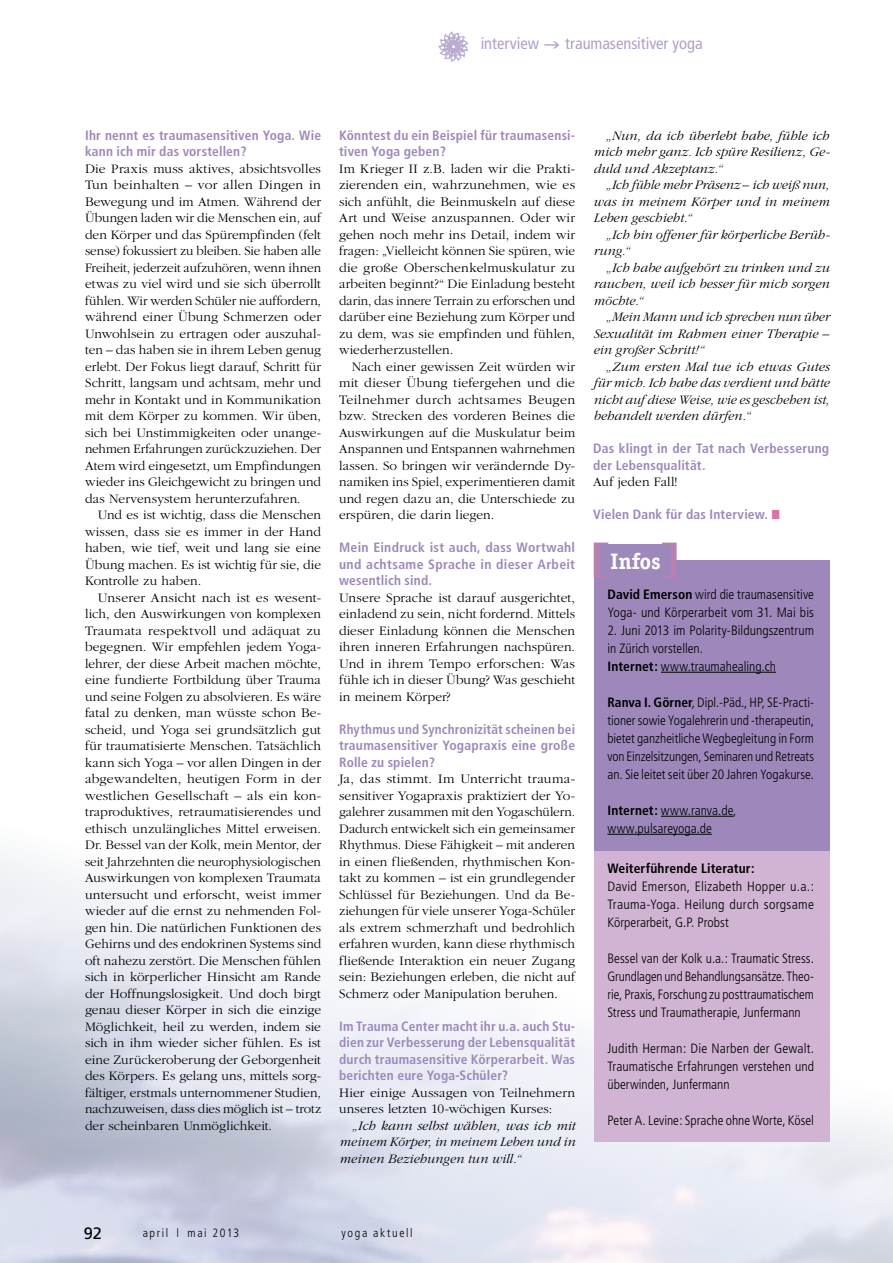
<style>
.page{position:relative;width:893px;height:1263px;background:#fff}
.page>*{position:absolute;margin:0;border:0;box-sizing:border-box;transform-origin:0 0}
.t1{font:700 22.5px "Officina Ser Itc T";letter-spacing:-.005em;color:#fff}
.t2{font:condensed 16.5px "Frutiger";color:#b1a0c9}
.t3{font:16.5px "Frutiger";color:#000}
.t4{font:300 13.5px/16.5px "Garamond";letter-spacing:.005em;color:#000;text-align:justify}
.t5{font:300 condensed 13.5px/18px "Frutiger";color:#000;text-align:justify}
.t6{font:italic 300 13.5px/16.5px "Garamond";letter-spacing:.005em;color:#000;text-align:justify}
.t7{font:700 condensed 13.5px/16.5px "Frutiger";letter-spacing:.015em;color:#9e88bb}
.t8{font:700 condensed 13.5px "Frutiger";letter-spacing:.01em;color:#000}
.t9{font:300 condensed 12px "Frutiger";letter-spacing:.135em;color:#000}
.s1{color:#d874a8}
.s2{font-weight:700}
.s3{font-family:"Palatino";font-weight:400;font-stretch:normal}
</style>
<div class="page">
<img style="left:438px;top:31px;width:31px;height:31px">
<div style="left:594px;top:561px;width:235px;height:581px;background:#9e88bb"></div>
<div style="left:594px;top:851px;width:235px;height:291px;background:#d1b3d3"></div>
<div style="left:596px;top:545px;width:78px;height:31px;background:#9e88bb"></div>
<svg style="left:594px;top:542px;width:14px;height:35px"></svg>
<svg style="left:662px;top:543px;width:15px;height:34px"></svg>
<hr style="left:661px;top:672px;width:115px;height:1px;background:#000">
<hr style="left:661px;top:816px;width:72px;height:1px;background:#000">
<hr style="left:607px;top:834px;width:105px;height:1px;background:#000">
<p class="t2" style="left:481px;top:34px;width:60px">interview</p>
<p class="t2" style="left:565px;top:34px;width:139px">traumasensitiver yoga</p>
<p class="t7" style="left:85px;top:127px;width:238px">Ihr nennt es traumasensitiven Yoga. Wie kann ich mir das vorstellen?</p>
<p class="t4" style="left:85px;top:160px;width:238px">Die Praxis muss aktives, absichtsvolles Tun beinhalten – vor allen Dingen in Bewegung und im Atmen. Während der Übungen laden wir die Menschen ein, auf den Körper und das Spürempfinden (felt sense) fokussiert zu bleiben. Sie haben alle Freiheit, jederzeit aufzuhören, wenn ihnen etwas zu viel wird und sie sich überrollt fühlen. Wir werden Schüler nie auffordern, während einer Übung Schmerzen oder Unwohlsein zu ertragen oder auszuhal&shy;ten – das haben sie in ihrem Leben genug erlebt. Der Fokus liegt darauf, Schritt für Schritt, langsam und achtsam, mehr und mehr in Kontakt und in Kommunikation mit dem Körper zu kommen. Wir üben, sich bei Unstimmigkeiten oder unange&shy;nehmen Erfahrungen zurückzuziehen. Der Atem wird eingesetzt, um Empfindungen wieder ins Gleichgewicht zu bringen und das Nervensystem herunterzufahren.</p>
<p class="t4" style="left:85px;top:507px;width:238px;text-indent:13px">Und es ist wichtig, dass die Menschen wissen, dass sie es immer in der Hand haben, wie tief, weit und lang sie eine Übung machen. Es ist wichtig für sie, die Kontrolle zu haben.</p>
<p class="t4" style="left:85px;top:589px;width:238px;text-indent:13px">Unserer Ansicht nach ist es wesent&shy;lich, den Auswirkungen von komplexen Traumata respektvoll und adäquat zu begegnen. Wir empfehlen jedem Yoga&shy;lehrer, der diese Arbeit machen möchte, eine fundierte Fortbildung über Trauma und seine Folgen zu absolvieren. Es wäre fatal zu denken, man wüsste schon Be&shy;scheid, und Yoga sei grundsätzlich gut für traumatisierte Menschen. Tatsächlich kann sich Yoga – vor allen Dingen in der abgewandelten, heutigen Form in der westlichen Gesellschaft – als ein kon&shy;traproduktives, retraumatisierendes und ethisch unzulängliches Mittel erweisen.<br>Dr. Bessel van der Kolk, mein Mentor, der seit Jahrzehnten die neurophysiologischen Auswirkungen von komplexen Traumata untersucht und erforscht, weist immer wieder auf die ernst zu nehmenden Fol&shy;gen hin. Die natürlichen Funktionen des Gehirns und des endokrinen Systems sind oft nahezu zerstört. Die Menschen fühlen sich in körperlicher Hinsicht am Rande der Hoffnungslosigkeit. Und doch birgt genau dieser Körper in sich die einzige Möglichkeit, heil zu werden, indem sie sich in ihm wieder sicher fühlen. Es ist eine Zurückeroberung der Geborgenheit des Körpers. Es gelang uns, mittels sorg&shy;fältiger, erstmals unternommener Studien, nachzuweisen, dass dies möglich ist – trotz der scheinbaren Unmöglichkeit.</p>
<p class="t7" style="left:339px;top:127px;width:238px">Könntest du ein Beispiel für traumasensi&shy;tiven Yoga geben?</p>
<p class="t4" style="left:339px;top:160px;width:238px">Im Krieger II z.B. laden wir die Prakti&shy;zierenden ein, wahrzunehmen, wie es sich anfühlt, die Beinmuskeln auf diese Art und Weise anzuspannen. Oder wir gehen noch mehr ins Detail, indem wir fragen: „Vielleicht können Sie spüren, wie die große Oberschenkelmuskulatur zu arbeiten beginnt?“ Die Einladung besteht darin, das innere Terrain zu erforschen und darüber eine Beziehung zum Körper und zu dem, was sie empfinden und fühlen, wiederherzustellen.</p>
<p class="t4" style="left:339px;top:358px;width:238px;text-indent:13px">Nach einer gewissen Zeit würden wir mit dieser Übung tiefergehen und die Teilnehmer durch achtsames Beugen bzw. Strecken des vorderen Beines die Auswirkungen auf die Muskulatur beim Anspannen und Entspannen wahrnehmen lassen. So bringen wir verändernde Dy&shy;namiken ins Spiel, experimentieren damit und regen dazu an, die Unterschiede zu erspüren, die darin liegen.</p>
<p class="t7" style="left:339px;top:539px;width:238px;text-align:justify">Mein Eindruck ist auch, dass Wortwahl und achtsame Sprache in dieser Arbeit wesentlich sind.</p>
<p class="t4" style="left:339px;top:589px;width:238px">Unsere Sprache ist darauf ausgerichtet, einladend zu sein, nicht fordernd. Mittels dieser Einladung können die Menschen ihren inneren Erfahrungen nachspüren.<br>Und in ihrem Tempo erforschen: Was fühle ich in dieser Übung? Was geschieht in meinem Körper?</p>
<p class="t7" style="left:339px;top:721px;width:238px;text-align:justify">Rhythmus und Synchronizität scheinen bei traumasensitiver Yogapraxis eine große Rolle zu spielen?</p>
<p class="t4" style="left:339px;top:771px;width:238px">Ja, das stimmt. Im Unterricht trauma&shy;sensitiver Yogapraxis praktiziert der Yo&shy;galehrer zusammen mit den Yogaschülern.<br>Dadurch entwickelt sich ein gemeinsamer Rhythmus. Diese Fähigkeit – mit anderen in einen fließenden, rhythmischen Kon&shy;takt zu kommen – ist ein grundlegender Schlüssel für Beziehungen. Und da Be&shy;ziehungen für viele unserer Yoga-Schüler als extrem schmerzhaft und bedrohlich erfahren wurden, kann diese rhythmisch fließende Interaktion ein neuer Zugang sein: Beziehungen erleben, die nicht auf Schmerz oder Manipulation beruhen.</p>
<p class="t7" style="left:339px;top:1018px;width:238px;text-align:justify">Im Trauma Center macht ihr u.a. auch Stu&shy;dien zur Verbesserung der Lebensqualität durch traumasensitive Körperarbeit. Was berichten eure Yoga-Schüler?</p>
<p class="t4" style="left:339px;top:1084px;width:237px">Hier einige Aussagen von Teilnehmern unseres letzten 10-wöchigen Kurses:</p>
<p class="t6" style="left:339px;top:1117px;width:238px;text-indent:13px">„Ich kann selbst wählen, was ich mit meinem Körper, in meinem Leben und in meinen Beziehungen tun will.“</p>
<p class="t6" style="left:593px;top:127px;width:238px;text-indent:13px">„Nun, da ich überlebt habe, fühle ich mich mehr ganz. Ich spüre Resilienz, Ge&shy;duld und Akzeptanz.“</p>
<p class="t6" style="left:593px;top:177px;width:238px;text-indent:13px">„Ich fühle mehr Präsenz – ich weiß nun, was in meinem Körper und in meinem Leben geschieht.“</p>
<p class="t6" style="left:593px;top:226px;width:238px;text-indent:13px">„Ich bin offener für körperliche Berüh&shy;rung.“</p>
<p class="t6" style="left:593px;top:259px;width:238px;text-indent:13px">„Ich habe aufgehört zu trinken und zu rauchen, weil ich besser für mich sorgen möchte.“</p>
<p class="t6" style="left:593px;top:309px;width:238px;text-indent:13px">„Mein Mann und ich sprechen nun über Sexualität im Rahmen einer Therapie – ein großer Schritt!“</p>
<p class="t6" style="left:593px;top:358px;width:238px;text-indent:13px">„Zum ersten Mal tue ich etwas Gutes für mich. Ich habe das verdient und hätte nicht auf diese Weise, wie es geschehen ist, behandelt werden dürfen.“</p>
<p class="t7" style="left:593px;top:440px;width:238px">Das klingt in der Tat nach Verbesserung der Lebensqualität.</p>
<p class="t4" style="left:593px;top:474px;width:86px">Auf jeden Fall!</p>
<p class="t7" style="left:593px;top:506px;width:188px">Vielen Dank für das Interview. <span class="s1">■</span></p>
<h1 class="t1" style="left:610px;top:547px;width:52px">Infos</h1>
<p class="t5" style="left:607px;top:585px;width:208px"><span class="s2">David Emerson</span> wird die traumasensitive<br>Yoga- und Körperarbeit vom 31. Mai bis</p>
<p class="t5" style="left:607px;top:621px;width:208px;text-align:left">2. Juni 2013 im Polarity-Bildungszentrum in Zürich vorstellen.<br><span class="s2">Internet:</span> www.traumahealing.ch</p>
<p class="t5" style="left:607px;top:693px;width:208px"><span class="s2">Ranva I. Görner</span>, Dipl.-Päd., HP, SE-Practi&shy;tioner sowie Yogalehrerin und -therapeutin, bietet ganzheitliche Wegbegleitung in Form von Einzelsitzungen, Seminaren und Retreats an. Sie leitet seit über 20 Jahren Yogakurse.</p>
<p class="t5" style="left:607px;top:801px;width:131px"><span class="s2">Internet:</span> www.ranva.de, www.pulsareyoga.de</p>
<p class="t8" style="left:607px;top:860px;width:149px">Weiterführende Literatur:</p>
<p class="t5" style="left:607px;top:878px;width:208px">David Emerson, Elizabeth Hopper u.a.:<br>Trauma-Yoga. Heilung durch sorgsame Körperarbeit, G.P. Probst</p>
<p class="t5" style="left:607px;top:950px;width:208px">Bessel van der Kolk u.a.: Traumatic Stress.<br>Grundlagen und Behandlungsansätze. Theo&shy;rie, Praxis, Forschung zu posttraumatischem Stress und Traumatherapie, Junfermann</p>
<p class="t5" style="left:607px;top:1040px;width:208px">Judith Herman: Die Narben der Gewalt.<br>Traumatische Erfahrungen verstehen und überwinden, Junfermann</p>
<p class="t5" style="left:607px;top:1112px;width:208px">Peter A. Levine: Sprache ohne Worte, Kösel</p>
<p class="t3" style="left:84px;top:1224px;width:20px">92</p>
<p class="t9" style="left:143px;top:1226px;width:98px">april <span class="s3">|</span> mai 2013</p>
<p class="t9" style="left:342px;top:1225px;width:72px">yoga aktuell</p>
</div>
